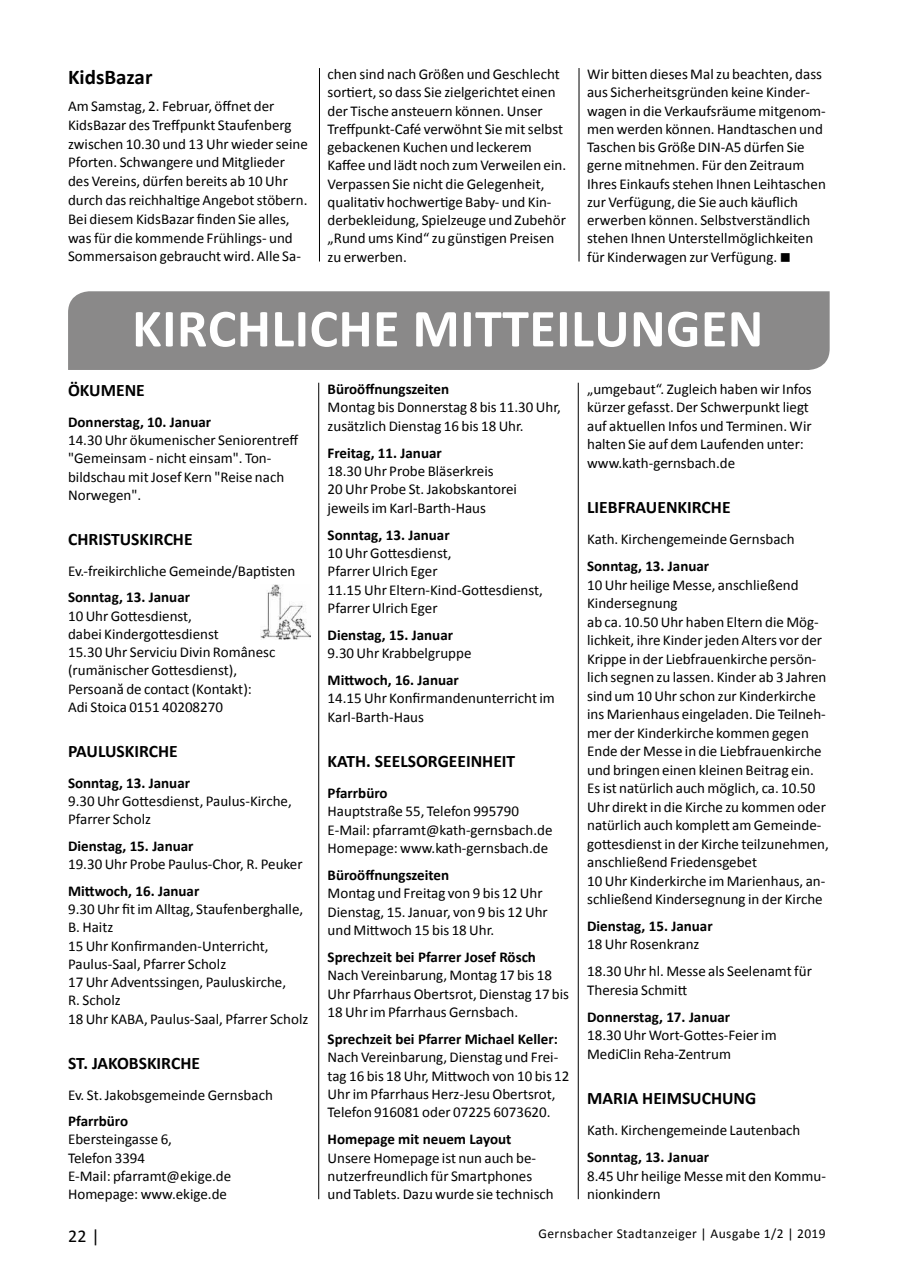
<style>
.page{position:relative;width:902px;height:1280px;background:#fff}
.page>*{position:absolute;margin:0;border:0;box-sizing:border-box;transform-origin:0 0}
.t1{font:700 54px "Calibri";letter-spacing:.01em;color:#fff}
.t2{font:700 21px "Calibri";color:#000}
.t3{font:18px "Calibri";color:#000}
.t4{font:700 17.55px "Calibri";color:#000}
.t5{font:15px/18.3px "Calibri";color:#000}
.t6{font:700 15px "Calibri";color:#000}
.t7{font:13.5px "Calibri";letter-spacing:.03em;color:#000}
</style>
<div class="page">
<hr style="left:578px;top:68px;width:1px;height:193px;background:#000">
<hr style="left:319px;top:68px;width:1px;height:193px;background:#000">
<img style="left:260px;top:584px;width:50px;height:55px">
<hr style="left:578px;top:383px;width:1px;height:816px;background:#000">
<hr style="left:318px;top:383px;width:1px;height:816px;background:#000">
<div style="left:68px;top:291px;width:761px;height:79px;background:#8a8989"></div>
<h2 class="t2" style="left:68px;top:63px;width:86px">KidsBazar</h2>
<p class="t5" style="left:68px;top:97px;width:241px;line-height:18.8px">Am Samstag, 2. Februar, öffnet der KidsBazar des Treffpunkt Staufenberg zwischen 10.30 und 13 Uhr wieder seine Pforten. Schwangere und Mitglieder des Vereins, dürfen bereits ab 10 Uhr durch das reichhaltige Angebot stöbern.<br>Bei diesem KidsBazar finden Sie alles, was für die kommende Frühlings- und Sommersaison gebraucht wird. Alle Sa-</p>
<p class="t5" style="left:327px;top:65px;width:240px">chen sind nach Größen und Geschlecht sortiert, so dass Sie zielgerichtet einen der Tische ansteuern können. Unser Treffpunkt-Café verwöhnt Sie mit selbst gebackenen Kuchen und leckerem Kaffee und lädt noch zum Verweilen ein.<br>Verpassen Sie nicht die Gelegenheit, qualitativ hochwertige Baby- und Kin&shy;derbekleidung, Spielzeuge und Zubehör „Rund ums Kind“ zu günstigen Preisen zu erwerben.</p>
<p class="t5" style="left:587px;top:65px;width:240px">Wir bitten dieses Mal zu beachten, dass aus Sicherheitsgründen keine Kinder&shy;wagen in die Verkaufsräume mitgenom&shy;men werden können. Handtaschen und Taschen bis Größe DIN-A5 dürfen Sie gerne mitnehmen. Für den Zeitraum Ihres Einkaufs stehen Ihnen Leihtaschen zur Verfügung, die Sie auch käuflich erwerben können. Selbstverständlich stehen Ihnen Unterstellmöglichkeiten für Kinderwagen zur Verfügung. ■</p>
<h1 class="t1" style="left:132px;top:294px;width:632px">KIRCHLICHE MITTEILUNGEN</h1>
<p class="t4" style="left:68px;top:379px;width:78px">ÖKUMENE</p>
<p class="t6" style="left:68px;top:412px;width:145px">Donnerstag, 10. Januar</p>
<p class="t5" style="left:68px;top:431px;width:232px">14.30 Uhr ökumenischer Seniorentreff "Gemeinsam - nicht einsam". Ton&shy;bildschau mit Josef Kern "Reise nach<br>Norwegen".</p>
<p class="t4" style="left:68px;top:528px;width:126px">CHRISTUSKIRCHE</p>
<p class="t5" style="left:68px;top:562px;width:229px">Ev.-freikirchliche Gemeinde/Baptisten</p>
<p class="t6" style="left:68px;top:588px;width:123px">Sonntag, 13. Januar</p>
<p class="t5" style="left:68px;top:607px;width:209px">10 Uhr Gottesdienst,<br>dabei Kindergottesdienst<br>15.30 Uhr Serviciu Divin Românesc (rumänischer Gottesdienst),<br>Persoană de contact (Kontakt):<br>Adi Stoica 0151 40208270</p>
<p class="t4" style="left:68px;top:740px;width:111px">PAULUSKIRCHE</p>
<p class="t6" style="left:68px;top:773px;width:123px">Sonntag, 13. Januar</p>
<p class="t5" style="left:68px;top:792px;width:225px">9.30 Uhr Gottesdienst, Paulus-Kirche,<br>Pfarrer Scholz</p>
<p class="t6" style="left:68px;top:836px;width:127px">Dienstag, 15. Januar</p>
<p class="t5" style="left:68px;top:855px;width:236px">19.30 Uhr Probe Paulus-Chor, R. Peuker</p>
<p class="t6" style="left:68px;top:881px;width:133px">Mittwoch, 16. Januar</p>
<p class="t5" style="left:68px;top:900px;width:242px">9.30 Uhr fit im Alltag, Staufenberghalle,<br>B. Haitz<br>15 Uhr Konfirmanden-Unterricht,<br>Paulus-Saal, Pfarrer Scholz<br>17 Uhr Adventssingen, Pauluskirche,<br>R. Scholz<br>18 Uhr KABA, Paulus-Saal, Pfarrer Scholz</p>
<p class="t4" style="left:68px;top:1051px;width:133px">ST. JAKOBSKIRCHE</p>
<p class="t5" style="left:68px;top:1085px;width:206px">Ev. St. Jakobsgemeinde Gernsbach</p>
<p class="t6" style="left:68px;top:1112px;width:61px">Pfarrbüro</p>
<p class="t5" style="left:68px;top:1130px;width:165px">Ebersteingasse 6,<br>Telefon 3394<br>E-Mail: pfarramt@ekige.de<br>Homepage: www.ekige.de</p>
<p class="t6" style="left:327px;top:379px;width:123px">Büroöffnungszeiten</p>
<p class="t5" style="left:327px;top:398px;width:235px">Montag bis Donnerstag 8 bis 11.30 Uhr, zusätzlich Dienstag 16 bis 18 Uhr.</p>
<p class="t6" style="left:327px;top:443px;width:116px">Freitag, 11. Januar</p>
<p class="t5" style="left:327px;top:462px;width:191px">18.30 Uhr Probe Bläserkreis<br>20 Uhr Probe St. Jakobskantorei jeweils im Karl-Barth-Haus</p>
<p class="t6" style="left:327px;top:525px;width:123px">Sonntag, 13. Januar</p>
<p class="t5" style="left:327px;top:544px;width:217px">10 Uhr Gottesdienst,<br>Pfarrer Ulrich Eger<br>11.15 Uhr Eltern-Kind-Gottesdienst,<br>Pfarrer Ulrich Eger</p>
<p class="t6" style="left:327px;top:625px;width:127px">Dienstag, 15. Januar</p>
<p class="t5" style="left:327px;top:644px;width:145px">9.30 Uhr Krabbelgruppe</p>
<p class="t6" style="left:327px;top:670px;width:133px">Mittwoch, 16. Januar</p>
<p class="t5" style="left:327px;top:689px;width:229px">14.15 Uhr Konfirmandenunterricht im<br>Karl-Barth-Haus</p>
<p class="t4" style="left:327px;top:750px;width:189px">KATH. SEELSORGEEINHEIT</p>
<p class="t6" style="left:327px;top:783px;width:61px">Pfarrbüro</p>
<p class="t5" style="left:327px;top:802px;width:226px">Hauptstraße 55, Telefon 995790<br>E-Mail: pfarramt@kath-gernsbach.de<br>Homepage: www.kath-gernsbach.de</p>
<p class="t6" style="left:327px;top:865px;width:123px">Büroöffnungszeiten</p>
<p class="t5" style="left:327px;top:884px;width:222px">Montag und Freitag von 9 bis 12 Uhr<br>Dienstag, 15. Januar, von 9 bis 12 Uhr und Mittwoch 15 bis 18 Uhr.</p>
<p class="t6" style="left:327px;top:947px;width:210px">Sprechzeit bei Pfarrer Josef Rösch</p>
<p class="t5" style="left:327px;top:966px;width:243px">Nach Vereinbarung, Montag 17 bis 18<br>Uhr Pfarrhaus Obertsrot, Dienstag 17 bis<br>18 Uhr im Pfarrhaus Gernsbach.</p>
<p class="t6" style="left:327px;top:1029px;width:232px">Sprechzeit bei Pfarrer Michael Keller:</p>
<p class="t5" style="left:327px;top:1048px;width:243px">Nach Vereinbarung, Dienstag und Frei&shy;tag 16 bis 18 Uhr, Mittwoch von 10 bis 12<br>Uhr im Pfarrhaus Herz-Jesu Obertsrot, Telefon 916081 oder 07225 6073620.</p>
<p class="t6" style="left:327px;top:1129px;width:185px">Homepage mit neuem Layout</p>
<p class="t5" style="left:327px;top:1148px;width:228px">Unsere Homepage ist nun auch be&shy;nutzerfreundlich für Smartphones und Tablets. Dazu wurde sie technisch</p>
<p class="t5" style="left:587px;top:380px;width:226px">„umgebaut“. Zugleich haben wir Infos kürzer gefasst. Der Schwerpunkt liegt auf aktuellen Infos und Terminen. Wir halten Sie auf dem Laufenden unter: www.kath-gernsbach.de</p>
<p class="t4" style="left:587px;top:496px;width:145px">LIEBFRAUENKIRCHE</p>
<p class="t5" style="left:587px;top:530px;width:209px">Kath. Kirchengemeinde Gernsbach</p>
<p class="t6" style="left:587px;top:557px;width:123px">Sonntag, 13. Januar</p>
<p class="t5" style="left:587px;top:576px;width:243px">10 Uhr heilige Messe, anschließend Kindersegnung<br>ab ca. 10.50 Uhr haben Eltern die Mög&shy;lichkeit, ihre Kinder jeden Alters vor der Krippe in der Liebfrauenkirche persön&shy;lich segnen zu lassen. Kinder ab 3 Jahren sind um 10 Uhr schon zur Kinderkirche ins Marienhaus eingeladen. Die Teilneh&shy;mer der Kinderkirche kommen gegen Ende der Messe in die Liebfrauenkirche und bringen einen kleinen Beitrag ein.<br>Es ist natürlich auch möglich, ca. 10.50<br>Uhr direkt in die Kirche zu kommen oder natürlich auch komplett am Gemeinde&shy;gottesdienst in der Kirche teilzunehmen, anschließend Friedensgebet<br>10 Uhr Kinderkirche im Marienhaus, an&shy;schließend Kindersegnung in der Kirche</p>
<p class="t6" style="left:587px;top:916px;width:127px">Dienstag, 15. Januar</p>
<p class="t5" style="left:587px;top:931px;width:226px;line-height:27px">18 Uhr Rosenkranz<br>18.30 Uhr hl. Messe als Seelenamt für</p>
<p class="t5" style="left:587px;top:981px;width:102px">Theresia Schmitt</p>
<p class="t6" style="left:587px;top:1007px;width:145px">Donnerstag, 17. Januar</p>
<p class="t5" style="left:587px;top:1026px;width:191px">18.30 Uhr Wort-Gottes-Feier im<br>MediClin Reha-Zentrum</p>
<p class="t4" style="left:587px;top:1087px;width:171px">MARIA HEIMSUCHUNG</p>
<p class="t5" style="left:587px;top:1121px;width:215px">Kath. Kirchengemeinde Lautenbach</p>
<p class="t6" style="left:587px;top:1148px;width:123px">Sonntag, 13. Januar</p>
<p class="t5" style="left:587px;top:1166px;width:240px">8.45 Uhr heilige Messe mit den Kommu&shy;nionkindern</p>
<p class="t3" style="left:68px;top:1224px;width:33px">22 |</p>
<p class="t7" style="left:538px;top:1225px;width:289px">Gernsbacher Stadtanzeiger | Ausgabe 1/2 | 2019</p>
</div>
